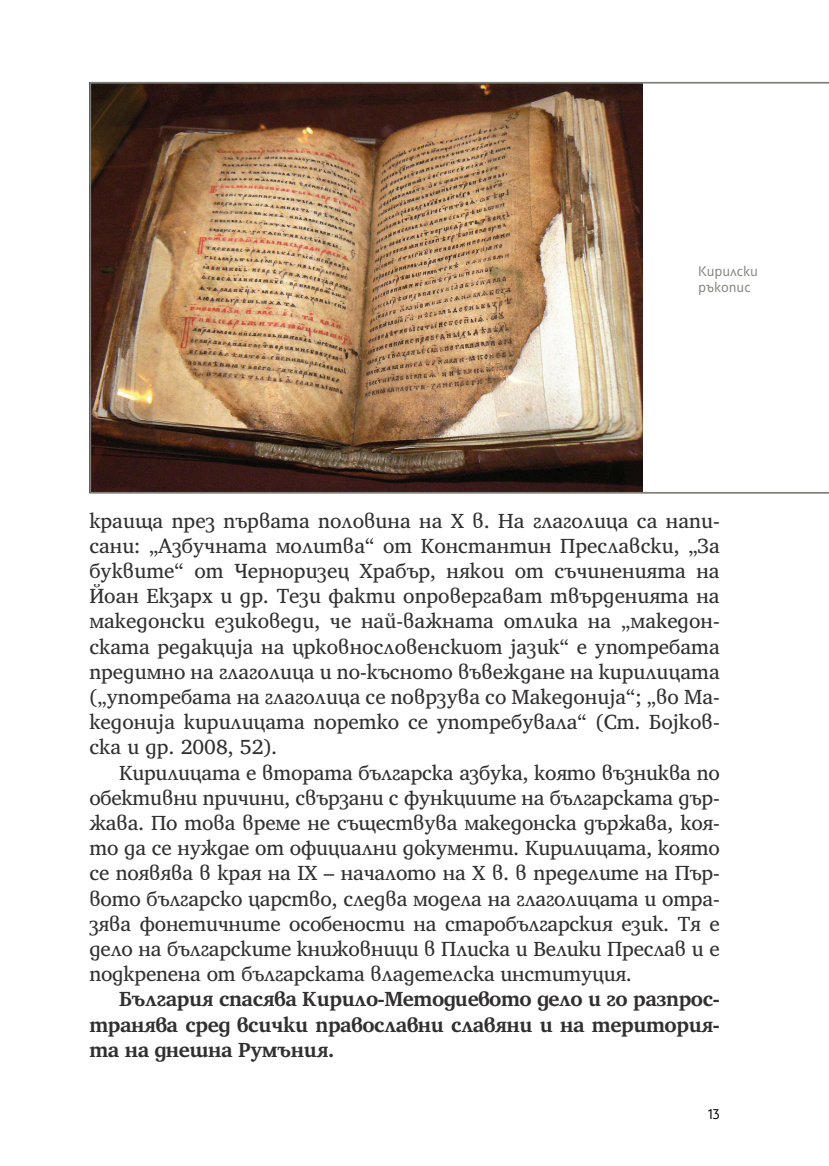
<style>
.page{position:relative;width:829px;height:1166px;background:#fff}
.page>*{position:absolute;margin:0;border:0;box-sizing:border-box;transform-origin:0 0}
.Body_A{font:21px/25.2px "Veleka";letter-spacing:-.005em;color:#312f30;text-align:justify}
.t1{font:700 21px/25.2px "Veleka";letter-spacing:-.02em;color:#312f30;text-align:justify}
.Body{font:14px "Squad";color:#81817c}
.t2{font:14px "Squad";color:#000}
</style>
<div class="page">
<img style="left:89px;top:82px;width:739px;height:412px">
<p class="Body" style="left:698px;top:262px;width:61px">Кирилски</p>
<p class="Body" style="left:698px;top:279px;width:54px">ръкопис</p>
<p class="Body_A" style="left:89px;top:508px;width:632px">краища през първата половина на Х в. На глаголица са напи&shy;сани: „Азбучната молитва“ от Константин Преславски, „За буквите“ от Черноризец Храбър, някои от съчиненията на Йоан Екзарх и др. Тези факти опровергават твърденията на македонски езиковеди, че най-важната отлика на „македон&shy;ската редакциja на црковнословенскиот jазик“ е употребата предимно на глаголица и по-късното въвеждане на кирилицата („употребата на глаголица се поврзува со Македониja“; „во Ма&shy;кедониjа кирилицата поретко се употребувала“ (Ст. Боjков&shy;ска и др. 2008, 52).</p>
<p class="Body_A" style="left:89px;top:760px;width:632px;text-indent:30px">Кирилицата е втората българска азбука, която възниква по обективни причини, свързани с функциите на българската дър&shy;жава. По това време не съществува македонска държава, коя&shy;то да се нуждае от официални документи. Кирилицата, която се появява в края на IX – началото на X в. в пределите на Пър&shy;вото българско царство, следва модела на глаголицата и отра&shy;зява фонетичните особености на старобългарския език. Тя е дело на българските книжовници в Плиска и Велики Преслав и е подкрепена от българската владетелска институция.</p>
<p class="t1" style="left:89px;top:986px;width:632px;text-indent:30px">България спасява Кирило-Методиевото дело и го разпрос&shy;транява сред всички православни славяни и на територия&shy;та на днешна Румъния.</p>
<p class="t2" style="left:708px;top:1106px;width:13px">13</p>
</div>
